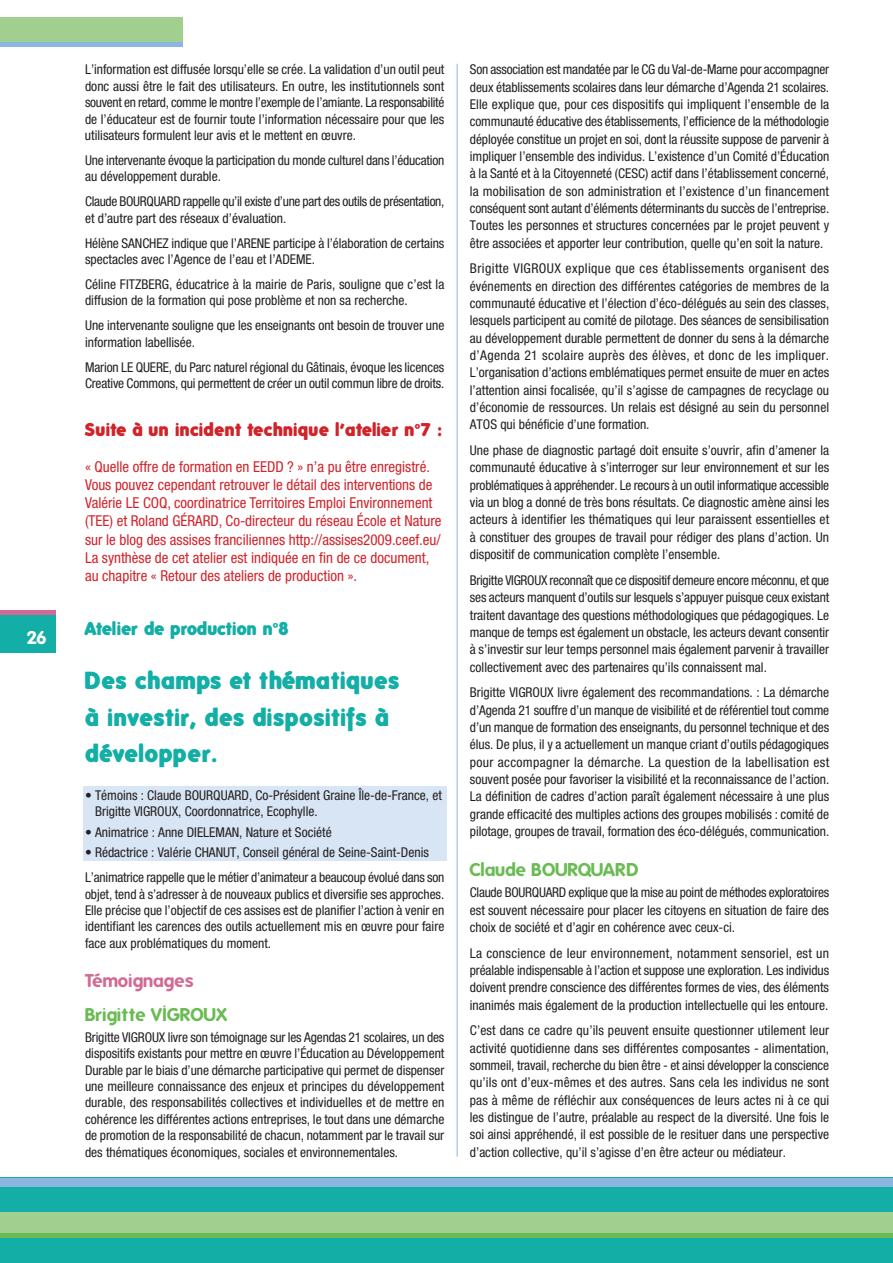
<style>
.page{position:relative;width:893px;height:1263px;background:#fff}
.page>*{position:absolute;margin:0;border:0;box-sizing:border-box;transform-origin:0 0}
.t1{font:900 24px/36.2px "Folks";letter-spacing:.04em;color:#13aea5}
.t2{font:900 18px "Folks";letter-spacing:.02em;color:#d1232a}
.t3{font:700 18px "Folks";color:#6abb53}
.t4{font:900 18px "Folks";color:#13aea5}
.t5{font:700 18px "Folks";letter-spacing:-.01em;color:#d36a95}
.t6{font:700 18px "Folks";color:#fff}
.t7{font:condensed 15px/18.1px "Helvetica Neue";color:#d1232a}
.t8{font:condensed 13.5px/17.2px "Helvetica Neue";color:#231f20;text-align:justify}
.t9{font:condensed 13.5px/16.4px "Helvetica Neue";letter-spacing:-.02em;color:#231f20}
.t10{font:condensed 13.5px "Helvetica Neue";letter-spacing:.03em;color:#231f20}
</style>
<div class="page">
<div style="left:0;top:1178px;width:893px;height:85px;background:#13aea5"></div>
<div style="left:0;top:1178px;width:893px;height:8px;background:#8ab6e0"></div>
<div style="left:0;top:1212px;width:893px;height:25px;background:#a1cf8f"></div>
<hr style="left:0;top:1233px;width:893px;height:4px;background:#6abb53">
<div style="left:0;top:610px;width:55px;height:43px;background:#13aea5"></div>
<div style="left:0;top:17px;width:183px;height:30px;background:#a1cf8f"></div>
<hr style="left:0;top:610px;width:55px;height:4px;background:#d36a95">
<hr style="left:0;top:43px;width:183px;height:4px;background:#8ab6e0">
<hr style="left:457px;top:64px;width:1px;height:1093px;background:#8ab6e0">
<div style="left:83px;top:786px;width:363px;height:74px;background:#d8e5f4"></div>
<h2 class="t6" style="left:27px;top:627px;width:22px">26</h2>
<p class="t8" style="left:85px;top:61px;width:361px;line-height:16.4px">L’information est diffusée lorsqu’elle se crée. La validation d’un outil peut donc aussi être le fait des utilisateurs. En outre, les institutionnels sont souvent en retard, comme le montre l’exemple de l’amiante. La responsabilité de l’éducateur est de fournir toute l’information nécessaire pour que les utilisateurs formulent leur avis et le mettent en œuvre.</p>
<p class="t8" style="left:85px;top:152px;width:361px;line-height:16.4px">Une intervenante évoque la participation du monde culturel dans l’éducation au développement durable.</p>
<p class="t9" style="left:85px;top:193px;width:361px">Claude BOURQUARD rappelle qu’il existe d’une part des outils de présentation, et d’autre part des réseaux d’évaluation.</p>
<p class="t8" style="left:85px;top:235px;width:361px;line-height:16.4px">Hélène SANCHEZ indique que l’ARENE participe à l’élaboration de certains spectacles avec l’Agence de l’eau et l’ADEME.</p>
<p class="t8" style="left:85px;top:276px;width:361px;line-height:16.4px">Céline FITZBERG, éducatrice à la mairie de Paris, souligne que c’est la diffusion de la formation qui pose problème et non sa recherche.</p>
<p class="t8" style="left:85px;top:317px;width:361px;line-height:16.4px">Une intervenante souligne que les enseignants ont besoin de trouver une information labellisée.</p>
<p class="t8" style="left:85px;top:358px;width:361px;line-height:16.4px">Marion LE QUERE, du Parc naturel régional du Gâtinais, évoque les licences<br>Creative Commons, qui permettent de créer un outil commun libre de droits.</p>
<h2 class="t2" style="left:85px;top:419px;width:359px">Suite à un incident technique l’atelier n°7 :</h2>
<p class="t7" style="left:85px;top:457px;width:358px">« Quelle offre de formation en EEDD ? » n’a pu être enregistré.<br>Vous pouvez cependant retrouver le détail des interventions de Valérie LE COQ, coordinatrice Territoires Emploi Environnement (TEE) et Roland GÉRARD, Co-directeur du réseau École et Nature sur le blog des assises franciliennes http://assises2009.ceef.eu/ La synthèse de cet atelier est indiquée en fin de ce document, au chapitre « Retour des ateliers de production ».</p>
<h2 class="t4" style="left:85px;top:618px;width:205px">Atelier de production n°8</h2>
<h1 class="t1" style="left:85px;top:663px;width:316px">Des champs et thématiques à investir, des dispositifs à développer.</h1>
<p class="t8" style="left:95px;top:786px;width:348px;line-height:16.4px;text-indent:-10px">• Témoins : Claude BOURQUARD, Co-Président Graine Île-de-France, et<br>Brigitte VIGROUX, Coordonnatrice, Ecophylle.</p>
<p class="t8" style="left:85px;top:823px;width:248px">• Animatrice : Anne DIELEMAN, Nature et Société</p>
<p class="t8" style="left:85px;top:840px;width:361px;line-height:24.9px">• Rédactrice : Valérie CHANUT, Conseil général de Seine-Saint-Denis<br>L’animatrice rappelle que le métier d’animateur a beaucoup évolué dans son</p>
<p class="t8" style="left:85px;top:885px;width:361px;line-height:16.4px">objet, tend à s’adresser à de nouveaux publics et diversifie ses approches.<br>Elle précise que l’objectif de ces assises est de planifier l’action à venir en identifiant les carences des outils actuellement mis en œuvre pour faire face aux problématiques du moment.</p>
<h2 class="t5" style="left:85px;top:970px;width:110px">Témoignages</h2>
<h2 class="t3" style="left:85px;top:1004px;width:144px">Brigitte VIGROUX</h2>
<p class="t8" style="left:85px;top:1028px;width:51px">Brigitte Vigroux</p>
<p class="t8" style="left:85px;top:1029px;width:361px;line-height:16.4px;text-indent:83px">livre son témoignage sur les Agendas 21 scolaires, un des dispositifs existants pour mettre en œuvre l’Éducation au Développement Durable par le biais d’une démarche participative qui permet de dispenser une meilleure connaissance des enjeux et principes du développement durable, des responsabilités collectives et individuelles et de mettre en cohérence les différentes actions entreprises, le tout dans une démarche de promotion de la responsabilité de chacun, notamment par le travail sur des thématiques économiques, sociales et environnementales.</p>
<p class="t8" style="left:470px;top:61px;width:361px">Son association est mandatée par le CG du Val-de-Marne pour accompagner deux établissements scolaires dans leur démarche d’Agenda 21 scolaires.<br>Elle explique que, pour ces dispositifs qui impliquent l’ensemble de la communauté éducative des établissements, l’efficience de la méthodologie déployée constitue un projet en soi, dont la réussite suppose de parvenir à impliquer l’ensemble des individus. L’existence d’un Comité d’Éducation à la Santé et à la Citoyenneté (CESC) actif dans l’établissement concerné, la mobilisation de son administration et l’existence d’un financement conséquent sont autant d’éléments déterminants du succès de l’entreprise.<br>Toutes les personnes et structures concernées par le projet peuvent y être associées et apporter leur contribution, quelle qu’en soit la nature.</p>
<p class="t10" style="left:470px;top:261px;width:59px">Brigitte Vigroux</p>
<p class="t8" style="left:470px;top:260px;width:361px;text-indent:96px">explique que ces établissements organisent des événements en direction des différentes catégories de membres de la communauté éducative et l’élection d’éco-délégués au sein des classes, lesquels participent au comité de pilotage. Des séances de sensibilisation au développement durable permettent de donner du sens à la démarche d’Agenda 21 scolaire auprès des élèves, et donc de les impliquer.<br>L’organisation d’actions emblématiques permet ensuite de muer en actes l’attention ainsi focalisée, qu’il s’agisse de campagnes de recyclage ou d’économie de ressources. Un relais est désigné au sein du personnel ATOS qui bénéficie d’une formation.</p>
<p class="t8" style="left:470px;top:442px;width:361px">Une phase de diagnostic partagé doit ensuite s’ouvrir, afin d’amener la communauté éducative à s’interroger sur leur environnement et sur les problématiques à appréhender. Le recours à un outil informatique accessible via un blog a donné de très bons résultats. Ce diagnostic amène ainsi les acteurs à identifier les thématiques qui leur paraissent essentielles et à constituer des groupes de travail pour rédiger des plans d’action. Un dispositif de communication complète l’ensemble.</p>
<p class="t9" style="left:470px;top:572px;width:49px">Brigitte Vigroux</p>
<p class="t8" style="left:470px;top:571px;width:361px;text-indent:80px">reconnaît que ce dispositif demeure encore méconnu, et que ses acteurs manquent d’outils sur lesquels s’appuyer puisque ceux existant traitent davantage des questions méthodologiques que pédagogiques. Le manque de temps est également un obstacle, les acteurs devant consentir à s’investir sur leur temps personnel mais également parvenir à travailler collectivement avec des partenaires qu’ils connaissent mal.</p>
<p class="t8" style="left:470px;top:684px;width:53px">Brigitte Vigroux</p>
<p class="t8" style="left:470px;top:684px;width:361px;text-indent:87px">livre également des recommandations. : La démarche d’Agenda 21 souffre d’un manque de visibilité et de référentiel tout comme d’un manque de formation des enseignants, du personnel technique et des élus. De plus, il y a actuellement un manque criant d’outils pédagogiques pour accompagner la démarche. La question de la labellisation est souvent posée pour favoriser la visibilité et la reconnaissance de l’action.<br>La définition de cadres d’action paraît également nécessaire à une plus grande efficacité des multiples actions des groupes mobilisés : comité de pilotage, groupes de travail, formation des éco-délégués, communication.</p>
<h2 class="t3" style="left:470px;top:859px;width:170px">Claude BOURQUARD</h2>
<p class="t9" style="left:470px;top:884px;width:49px">Claude Bourquard</p>
<p class="t8" style="left:470px;top:884px;width:361px;text-indent:99px">explique que la mise au point de méthodes exploratoires est souvent nécessaire pour placer les citoyens en situation de faire des choix de société et d’agir en cohérence avec ceux-ci.</p>
<p class="t8" style="left:470px;top:944px;width:361px">La conscience de leur environnement, notamment sensoriel, est un préalable indispensable à l’action et suppose une exploration. Les individus doivent prendre conscience des différentes formes de vies, des éléments inanimés mais également de la production intellectuelle qui les entoure.</p>
<p class="t8" style="left:470px;top:1022px;width:361px">C’est dans ce cadre qu’ils peuvent ensuite questionner utilement leur activité quotidienne dans ses différentes composantes - alimentation, sommeil, travail, recherche du bien être - et ainsi développer la conscience qu’ils ont d’eux-mêmes et des autres. Sans cela les individus ne sont pas à même de réfléchir aux conséquences de leurs actes ni à ce qui les distingue de l’autre, préalable au respect de la diversité. Une fois le soi ainsi appréhendé, il est possible de le resituer dans une perspective d’action collective, qu’il s’agisse d’en être acteur ou médiateur.</p>
</div>
